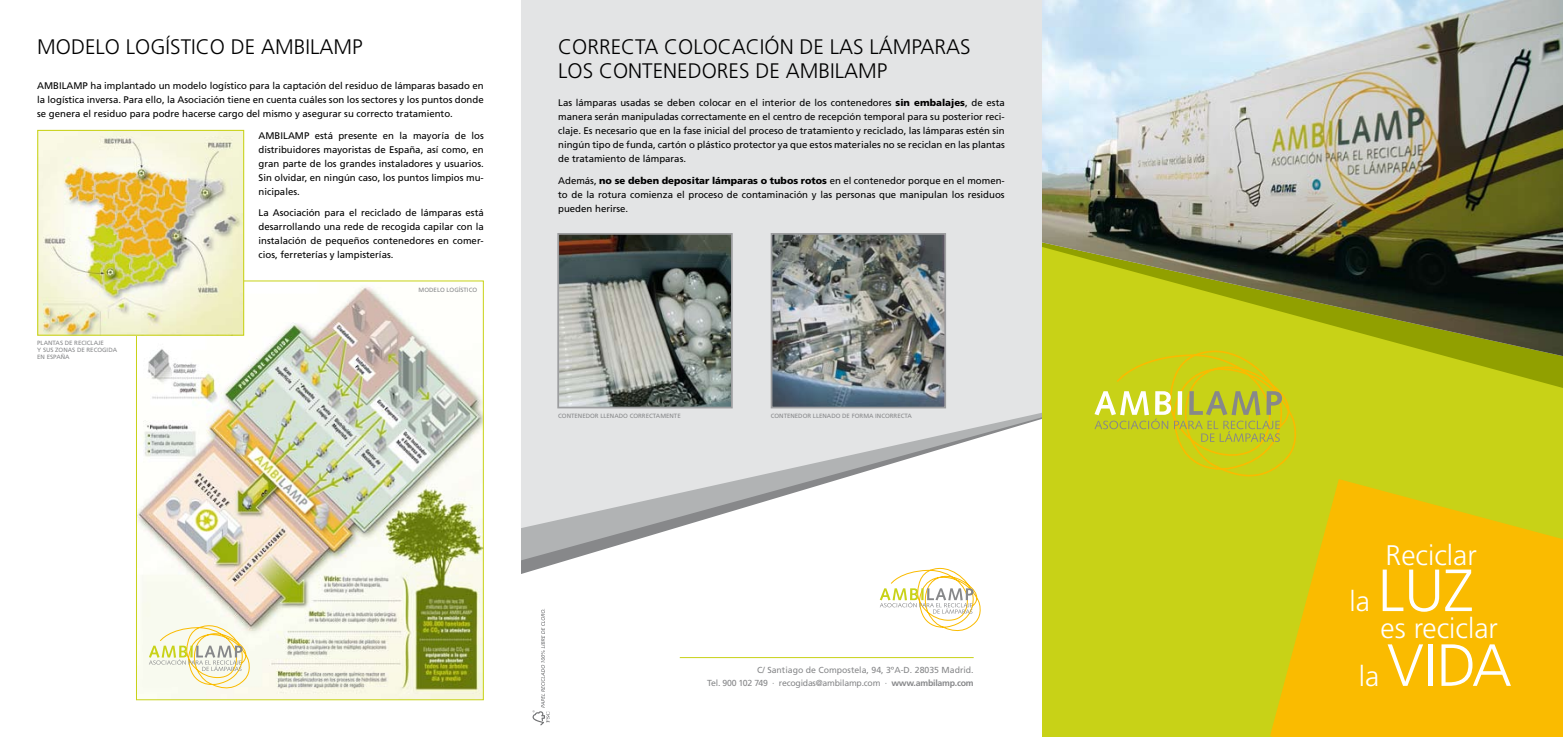
<style>
.page{position:relative;width:1563px;height:737px;background:#fff}
.page>*{position:absolute;margin:0;border:0;box-sizing:border-box;transform-origin:0 0}
.t1{font:300 59.41px "Frutiger";color:#fff}
.t2{font:300 28.26px "Frutiger";color:#fff}
.t3{font:300 21px/24.5px "Frutiger";color:#000}
.t4{font:9.62px/14px "Frutiger";color:#000;text-align:justify}
.t5{font:8.75px "Frutiger";color:#87888a}
.t6{font:8.75px "Frutiger";letter-spacing:-.025em;color:#87888a}
.t7{font:700 8.75px "Frutiger";letter-spacing:-.025em;color:#87888a}
.t8{font:6.12px/7.4px "Frutiger";color:#87888a}
.s1{font-weight:900}
.s2{font-size:28.26px}
</style>
<div class="page">
<div style="left:1042px;top:0;width:521px;height:737px;background:#c8d217"></div>
<svg style="left:1446px;top:356px;width:117px;height:32px"></svg>
<svg style="left:521px;top:528px;width:154px;height:32px"></svg>
<img style="left:1042px;top:0;width:521px;height:356px">
<svg style="left:521px;top:0;width:521px;height:528px;background:#e2e3e4"></svg>
<svg style="left:1270px;top:479px;width:293px;height:258px;fill:#fabb00"></svg>
<img style="left:138px;top:282px;width:344px;height:416px">
<img style="left:39px;top:132px;width:203px;height:202px">
<div style="left:37px;top:130px;width:207px;height:206px;border:1px solid #c8d217"></div>
<img style="left:560px;top:236px;width:170px;height:169px">
<div style="left:557px;top:233px;width:176px;height:175px;border:2px solid #9c9d9f"></div>
<img style="left:774px;top:236px;width:169px;height:169px">
<div style="left:771px;top:233px;width:175px;height:175px;border:2px solid #9c9d9f"></div>
<svg style="left:1115px;top:347px;width:187px;height:272px"></svg>
<svg style="left:1094px;top:391px;width:188px;height:51px"></svg>
<svg style="left:880px;top:567px;width:101px;height:92px"></svg>
<svg style="left:149px;top:624px;width:104px;height:77px"></svg>
<hr style="left:680px;top:657px;width:293px;height:1px;background:#c8d217">
<svg style="left:532px;top:609px;width:18px;height:116px"></svg>
<h3 class="t3" style="left:37px;top:34px;width:327px">MODELO LOGÍSTICO DE AMBILAMP</h3>
<p class="t4" style="left:37px;top:79px;width:448px">AMBILAMP ha implantado un modelo logístico para la captación del residuo de lámparas basado en la logística inversa. Para ello, la Asociación tiene en cuenta cuáles son los sectores y los puntos donde se genera el residuo para podre hacerse cargo del mismo y asegurar su correcto tratamiento.</p>
<p class="t4" style="left:259px;top:128px;width:227px">AMBILAMP está presente en la mayoría de los distribuidores mayoristas de España, así como, en gran parte de los grandes instaladores y usuarios.<br>Sin olvidar, en ningún caso, los puntos limpios mu&shy;nicipales.</p>
<p class="t4" style="left:259px;top:206px;width:227px">La Asociación para el reciclado de lámparas está desarrollando una rede de recogida capilar con la instalación de pequeños contenedores en comer&shy;cios, ferreterías y lampisterías.</p>
<p class="t8" style="left:37px;top:339px;width:20px">Plantas</p>
<p class="t8" style="left:65px;top:339px;width:18px">de recicla</p>
<p class="t8" style="left:37px;top:339px;width:74px;text-indent:61px">je<br>y SUS zonas de recogida en espa</p>
<p class="t8" style="left:61px;top:353px;width:9px">ña</p>
<p class="t8" style="left:419px;top:286px;width:46px">m odelo logístic</p>
<p class="t8" style="left:472px;top:286px;width:6px">o</p>
<h3 class="t3" style="left:558px;top:34px;width:414px">CORRECTA COLOCACIÓN DE LAS LÁMPARAS<br>LOS CONTENEDORES DE AMBILAMP</h3>
<p class="t4" style="left:558px;top:96px;width:448px">Las lámparas usadas se deben colocar en el interior de los contenedores <span class="s1">sin embalajes</span>, de esta manera serán manipuladas correctamente en el centro de recepción temporal para su posterior reci&shy;claje. Es necesario que en la fase inicial del proceso de tratamiento y reciclado, las lámparas estén sin ningún tipo de funda, cartón o plástico protector ya que estos materiales no se reciclan en las plantas de tratamiento de lámparas.</p>
<p class="t4" style="left:558px;top:173px;width:448px">Además, <span class="s1">no se deben depositar lámparas o tubos rotos</span> en el contenedor porque en el momen&shy;to de la rotura comienza el proceso de contaminación y las personas que manipulan los residuos pueden herirse.</p>
<p class="t8" style="left:558px;top:412px;width:93px">Conte nedor lle nado correctame</p>
<p class="t8" style="left:669px;top:412px;width:9px">nte</p>
<p class="t8" style="left:771px;top:412px;width:132px">Contenedor llenado de forma i ncorrecta</p>
<p class="t5" style="left:757px;top:665px;width:218px">C/ Santiago de Compostela, 94, 3ºA-D. 28035 Madrid.</p>
<p class="t7" style="left:891px;top:678px;width:84px">www.ambilamp.com</p>
<p class="t6" style="left:707px;top:678px;width:181px">Tel. 900 102 749 · recogidas@ambilamp.com ·</p>
<h2 class="t2" style="left:1385px;top:539px;width:93px">Reciclar</h2>
<h1 class="t1" style="left:1349px;top:557px;width:125px"><span class="s2">la</span> LUZ</h1>
<h2 class="t2" style="left:1380px;top:612px;width:119px">es reciclar</h2>
<h1 class="t1" style="left:1359px;top:631px;width:154px"><span class="s2">la</span> VIDA</h1>
</div>
